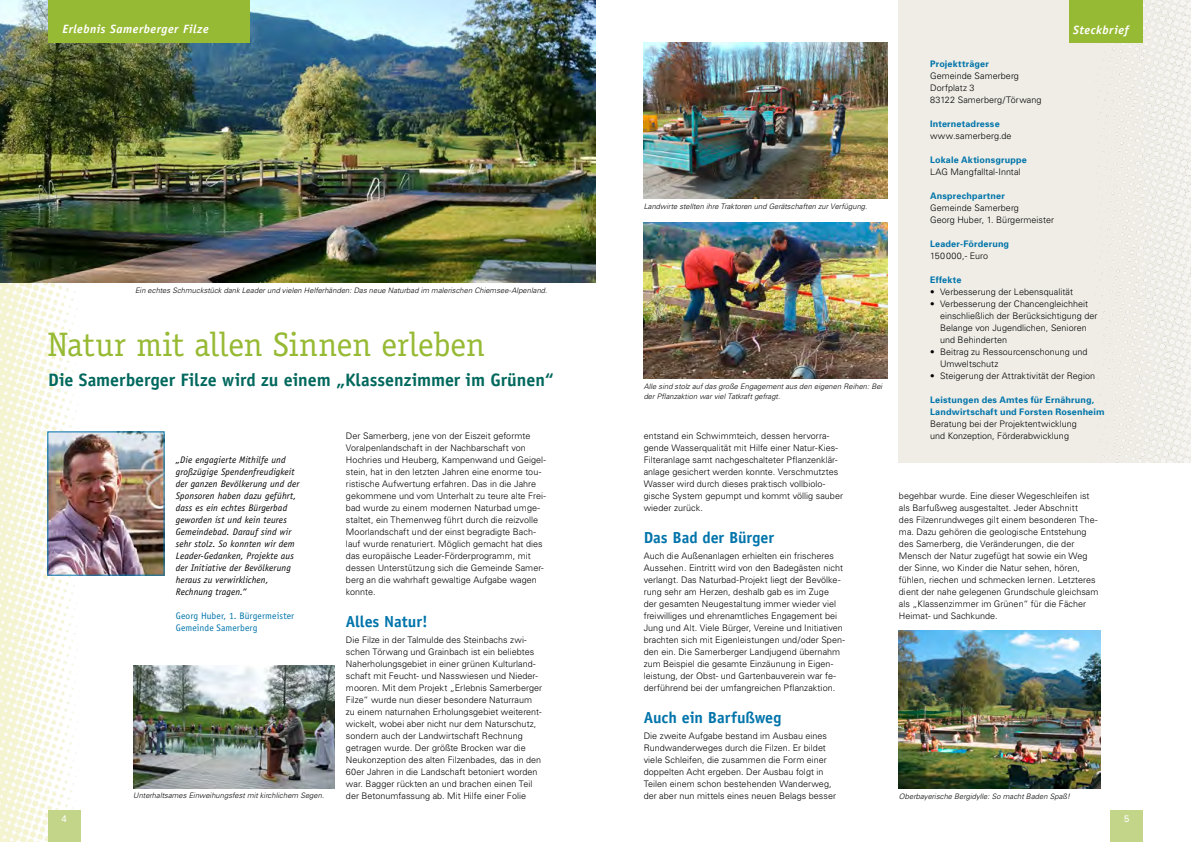
<style>
.page{position:relative;width:1191px;height:842px;background:#fff}
.page>*{position:absolute;margin:0;border:0;box-sizing:border-box;transform-origin:0 0}
.t1{font:34px "Officina Serif";letter-spacing:-.005em;color:#97ba34}
.t2{font:700 18px "Officina Sans";color:#00685d}
.t3{font:700 16px "Officina Sans";color:#0074aa}
.t4{font:italic 700 12px "Officina Sans";letter-spacing:.045em;color:#fff}
.t5{font:italic 9.5px/12px "Officina Sans";letter-spacing:.015em;color:#000}
.t6{font:9.5px/12px "Officina Sans";letter-spacing:.01em;color:#0074aa}
.t7{font:9.5px "Univers";color:#fff}
.t8{font:300 9px/12px "Univers";letter-spacing:.005em;color:#000}
.t9{font:700 9px/12px "Univers";letter-spacing:.02em;color:#0074aa}
.t10{font:italic 300 7.5px/10px "Univers";letter-spacing:.01em;color:#000}
.s1{font-weight:700;color:#0074aa}
.s2{font-weight:300;color:#000}
</style>
<div class="page">
<img style="left:0;top:283px;width:115px;height:559px">
<img style="left:0;top:0;width:595px;height:283px">
<div style="left:48px;top:0;width:202px;height:43px;background:#97ba34"></div>
<img style="left:49px;top:433px;width:113px;height:140px">
<img style="left:133px;top:666px;width:201px;height:122px">
<img style="left:643px;top:43px;width:244px;height:156px">
<img style="left:643px;top:223px;width:244px;height:156px">
<img style="left:899px;top:631px;width:201px;height:158px">
<div style="left:1110px;top:811px;width:33px;height:31px;background:#c3d589"></div>
<div style="left:48px;top:811px;width:32px;height:31px;background:#c3d589"></div>
<div style="left:899px;top:0;width:292px;height:463px;background:#efede6"></div>
<img style="left:1069px;top:0;width:122px;height:463px">
<div style="left:1069px;top:0;width:73px;height:42px;background:#97ba34"></div>
<p class="t4" style="left:62px;top:22px;width:148px">Erlebnis Samerberger Filze</p>
<p class="t10" style="left:135px;top:285px;width:414px">Ein echtes Schmuckstück dank Leader und vielen Helferhänden: Das neue Naturbad im malerischen Chiemsee-Alpenland.</p>
<h1 class="t1" style="left:48px;top:325px;width:438px">Natur mit allen Sinnen erleben</h1>
<h2 class="t2" style="left:48px;top:369px;width:507px">Die Samerberger Filze wird zu einem „Klassenzimmer im Grünen“</h2>
<p class="t5" style="left:176px;top:453px;width:125px">„Die engagierte Mithilfe und großzügige Spendenfreudigkeit der ganzen Bevölkerung und der<br>Sponsoren haben dazu geführt, dass es ein echtes Bürgerbad geworden ist und kein teures<br>Gemeindebad. Darauf sind wir sehr stolz. So konnten wir dem<br>Leader-Gedanken, Projekte aus der Initiative der Bevölkerung heraus zu verwirklichen,<br>Rechnung tragen.“</p>
<p class="t6" style="left:176px;top:609px;width:120px">Georg Huber, 1. Bürgermeister<br>Gemeinde Samerberg</p>
<p class="t10" style="left:133px;top:790px;width:192px">Unterhaltsames Einweihungsfest mit kirchlichem Segen.</p>
<p class="t8" style="left:346px;top:429px;width:201px">Der Samerberg, jene von der Eiszeit geformte Voralpenlandschaft in der Nachbarschaft von Hochries und Heuberg, Kampenwand und Geigel&shy;stein, hat in den letzten Jahren eine enorme tou&shy;ristische Aufwertung erfahren. Das in die Jahre gekommene und vom Unterhalt zu teure alte Frei&shy;bad wurde zu einem modernen Naturbad umge&shy;staltet, ein Themenweg führt durch die reizvolle Moorlandschaft und der einst begradigte Bach&shy;lauf wurde renaturiert. Möglich gemacht hat dies das europäische Leader-Förderprogramm, mit dessen Unterstützung sich die Gemeinde Samer&shy;berg an die wahrhaft gewaltige Aufgabe wagen konnte.</p>
<h2 class="t3" style="left:346px;top:611px;width:83px">Alles Natur!</h2>
<p class="t8" style="left:346px;top:633px;width:198px">Die Filze in der Talmulde des Steinbachs zwi&shy;schen Törwang und Grainbach ist ein beliebtes Naherholungsgebiet in einer grünen Kulturland&shy;schaft mit Feucht- und Nasswiesen und Nieder&shy;mooren. Mit dem Projekt „Erlebnis Samerberger Filze“ wurde nun dieser besondere Naturraum zu einem naturnahen Erholungsgebiet weiterent&shy;wickelt, wobei aber nicht nur dem Naturschutz, sondern auch der Landwirtschaft Rechnung getragen wurde. Der größte Brocken war die Neukonzeption des alten Filzenbades, das in den 60er Jahren in die Landschaft betoniert worden war. Bagger rückten an und brachen einen Teil der Betonumfassung ab. Mit Hilfe einer Folie</p>
<p class="t10" style="left:643px;top:201px;width:225px">Landwirte stellten ihre Traktoren und Gerätschaften zur Verfügung.</p>
<p class="t10" style="left:643px;top:381px;width:240px">Alle sind stolz auf das große Engagement aus den eigenen Reihen: Bei der Pflanzaktion war viel Tatkraft gefragt.</p>
<p class="t8" style="left:643px;top:429px;width:201px">entstand ein Schwimmteich, dessen hervorra&shy;gende Wasserqualität mit Hilfe einer Natur-Kies-Filteranlage samt nachgeschalteter Pflanzenklär&shy;anlage gesichert werden konnte. Verschmutztes Wasser wird durch dieses praktisch vollbiolo&shy;gische System gepumpt und kommt völlig sauber wieder zurück.</p>
<h2 class="t3" style="left:643px;top:527px;width:132px">Das Bad der Bürger</h2>
<p class="t8" style="left:643px;top:549px;width:203px">Auch die Außenanlagen erhielten ein frischeres Aussehen. Eintritt wird von den Badegästen nicht verlangt. Das Naturbad-Projekt liegt der Bevölke&shy;rung sehr am Herzen, deshalb gab es im Zuge<br>der gesamten Neugestaltung immer wieder viel freiwilliges und ehrenamtliches Engagement bei Jung und Alt. Viele Bürger, Vereine und Initiativen brachten sich mit Eigenleistungen und /oder Spen&shy;den ein. Die Samerberger Landjugend übernahm zum Beispiel die gesamte Einzäunung in Eigen&shy;leistung, der Obst- und Gartenbauverein war fe&shy;derführend bei der umfangreichen Pflanzaktion.</p>
<h2 class="t3" style="left:643px;top:707px;width:139px">Auch ein Barfußweg</h2>
<p class="t8" style="left:643px;top:729px;width:194px">Die zweite Aufgabe bestand im Ausbau eines Rundwanderweges durch die Filzen. Er bildet viele Schleifen, die zusammen die Form einer doppelten Acht ergeben. Der Ausbau folgt in Teilen einem schon bestehenden Wanderweg, der aber nun mittels eines neuen Belags besser</p>
<p class="t4" style="left:1073px;top:23px;width:57px">Steckbrief</p>
<p class="t8" style="left:930px;top:57px;width:113px"><span class="s1">Projektträger<br></span>Gemeinde Samerberg<br>Dorfplatz 3<br>83122 Samerberg / Törwang</p>
<p class="t8" style="left:930px;top:117px;width:83px"><span class="s1">Internetadresse </span>www.samerberg.de</p>
<p class="t8" style="left:930px;top:153px;width:98px"><span class="s1">Lokale Aktionsgruppe<br></span>LAG Mangfalltal-Inntal</p>
<p class="t8" style="left:930px;top:189px;width:125px"><span class="s1">Ansprechpartner<br></span>Gemeinde Samerberg<br>Georg Huber, 1. Bürgermeister</p>
<p class="t9" style="left:930px;top:237px;width:81px">Leader-Förderung<br><span class="s2">150 000,- Euro</span></p>
<p class="t9" style="left:930px;top:273px;width:33px">Effekte</p>
<p class="t8" style="left:930px;top:285px;width:144px">• Verbesserung der Lebensqualität</p>
<p class="t8" style="left:940px;top:297px;width:159px;text-indent:-10px">• Verbesserung der Chancengleichheit einschließlich der Berücksichtigung der Belange von Jugendlichen, Senioren und Behinderten</p>
<p class="t8" style="left:940px;top:345px;width:149px;text-indent:-10px">• Beitrag zu Ressourcenschonung und<br>Umweltschutz</p>
<p class="t8" style="left:930px;top:369px;width:166px">• Steigerung der Attraktivität der Region</p>
<p class="t9" style="left:930px;top:393px;width:176px">Leistungen des Amtes für Ernährung, Landwirtschaft und Forsten Rosenheim <span class="s2">Beratung bei der Projektentwicklung<br>und Konzeption, Förderabwicklung</span></p>
<p class="t8" style="left:899px;top:489px;width:201px">begehbar wurde. Eine dieser Wegeschleifen ist als Barfußweg ausgestaltet. Jeder Abschnitt<br>des Filzenrundweges gilt einem besonderen The&shy;ma. Dazu gehören die geologische Entstehung des Samerberg, die Veränderungen, die der Mensch der Natur zugefügt hat sowie ein Weg der Sinne, wo Kinder die Natur sehen, hören, fühlen, riechen und schmecken lernen. Letzteres dient der nahe gelegenen Grundschule gleichsam als „Klassenzimmer im Grünen“ für die Fächer Heimat- und Sachkunde.</p>
<p class="t10" style="left:899px;top:791px;width:173px">Oberbayerische Bergidylle: So macht Baden Spaß!</p>
<p class="t7" style="left:61px;top:813px;width:7px">4</p>
<p class="t7" style="left:1124px;top:813px;width:7px">5</p>
</div>
